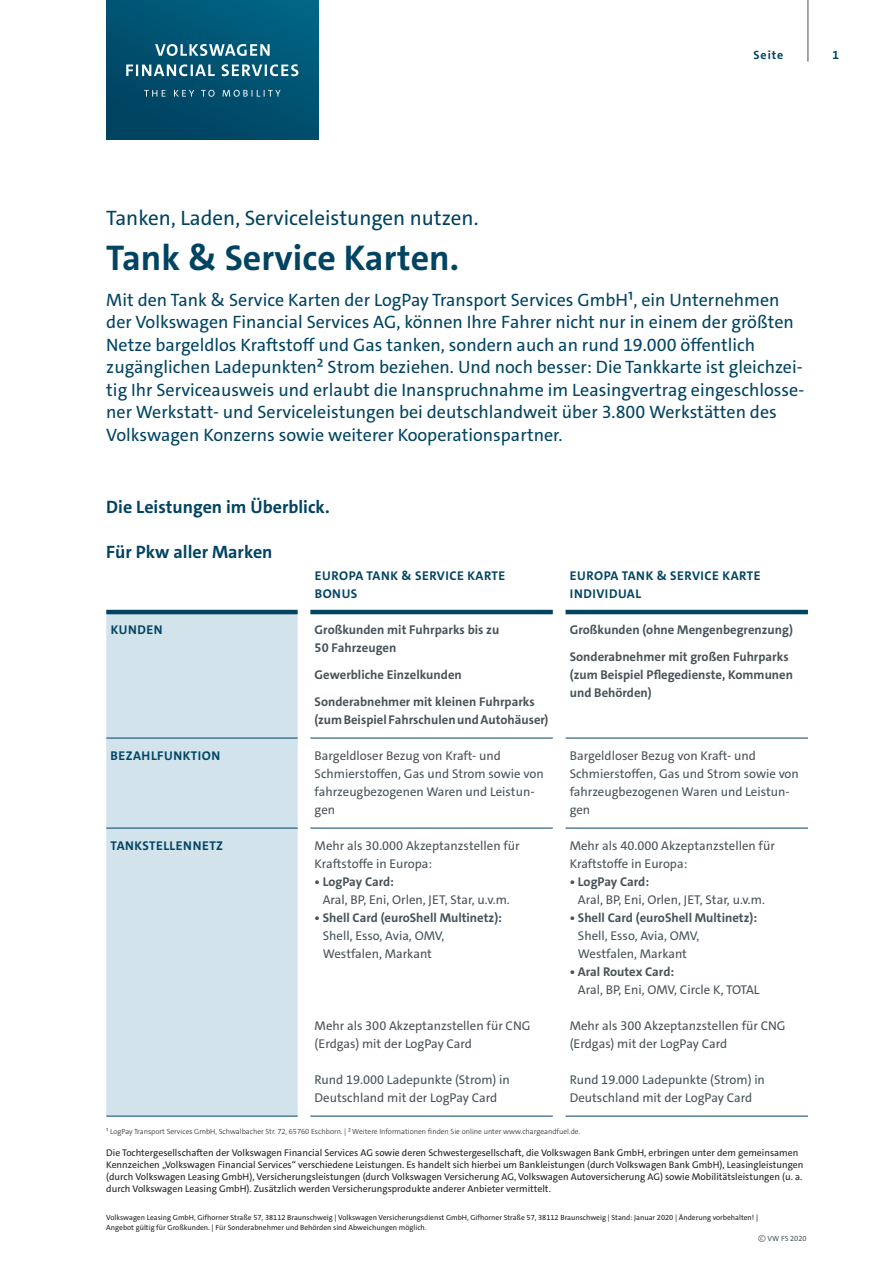
<style>
.page{position:relative;width:893px;height:1263px;background:#fff}
.page>*{position:absolute;margin:0;border:0;box-sizing:border-box;transform-origin:0 0}
.t1{font:700 36px "VWAG The Sans";color:#004462}
.t2{font:21px "VWAG The Sans";color:#004462}
.t3{font:18px/22.5px "VWAG The Sans";color:#004462}
.t4{font:700 18px "VWAG The Sans";color:#004462}
.t5{font:12.75px/18px "VWAG The Sans";color:#475359}
.t6{font:700 12.75px/18px "VWAG The Sans";color:#475359}
.t7{font:700 12.75px/18px "VWAG The Sans";letter-spacing:.04em;color:#004462}
.t8{font:700 12px "VWAG The Sans";letter-spacing:.08em;color:#004462}
.t9{font:9.75px/12px "VWAG The Sans";color:#231f20}
.t10{font:7.5px/10.5px "VWAG The Sans";color:#231f20}
.t11{font:300 7.5px "VWAG The Sans";color:#231f20}
.t12{font:7.5px "VWAG The Sans";color:#475359}
.s1{font-weight:300;font-size:10.5px}
</style>
<div class="page">
<div style="left:106px;top:0;width:213px;height:139px;background:linear-gradient(to right,#004968,#005a79)"></div>
<svg style="left:126px;top:44px;width:172px;height:53px;background:#2c6f88"></svg>
<hr style="left:807px;top:0;width:1px;height:62px;background:#475359">
<svg style="left:106px;top:614px;width:192px;height:502px;background:#d3e3ec"></svg>
<hr style="left:106px;top:610px;width:192px;height:4px;background:#004462">
<hr style="left:310px;top:610px;width:243px;height:4px;background:#004462">
<hr style="left:566px;top:610px;width:242px;height:4px;background:#004462">
<hr style="left:106px;top:738px;width:192px;height:1px;background:#004462">
<hr style="left:310px;top:738px;width:243px;height:1px;background:#004462">
<hr style="left:566px;top:738px;width:242px;height:1px;background:#004462">
<hr style="left:106px;top:828px;width:192px;height:1px;background:#004462">
<hr style="left:310px;top:828px;width:243px;height:1px;background:#004462">
<hr style="left:566px;top:828px;width:242px;height:1px;background:#004462">
<hr style="left:106px;top:1116px;width:192px;height:1px;background:#004462">
<hr style="left:310px;top:1116px;width:243px;height:1px;background:#004462">
<hr style="left:566px;top:1116px;width:242px;height:1px;background:#004462">
<p class="t8" style="left:754px;top:47px;width:31px">Seite</p>
<p class="t8" style="left:832px;top:47px;width:8px">1</p>
<h2 class="t2" style="left:106px;top:204px;width:374px">Tanken, Laden, Serviceleistungen nutzen.</h2>
<h1 class="t1" style="left:106px;top:234px;width:354px">Tank &amp; Service Karten.</h1>
<p class="t3" style="left:106px;top:288px;width:699px">Mit den Tank &amp; Service Karten der LogPay Transport Services GmbH¹, ein Unternehmen der Volkswagen Financial Services AG, können Ihre Fahrer nicht nur in einem der größten Netze bargeldlos Kraftstoff und Gas tanken, sondern auch an rund 19.000 öffentlich zugänglichen Ladepunkten² Strom beziehen. Und noch besser: Die Tankkarte ist gleichzei&shy;tig Ihr Serviceausweis und erlaubt die Inanspruchnahme im Leasingvertrag eingeschlosse&shy;ner Werkstatt- und Serviceleistungen bei deutschlandweit über 3.800 Werkstätten des Volkswagen Konzerns sowie weiterer Kooperationspartner.</p>
<h3 class="t4" style="left:106px;top:495px;width:225px">Die Leistungen im Überblick.</h3>
<h3 class="t4" style="left:106px;top:540px;width:168px">Für Pkw aller Marken</h3>
<p class="t7" style="left:315px;top:567px;width:192px">EUROPA TANK &amp; SERVICE KARTE<br>BONUS</p>
<p class="t7" style="left:570px;top:567px;width:192px">EUROPA TANK &amp; SERVICE KARTE<br>INDIVIDUAL</p>
<p class="t7" style="left:111px;top:621px;width:53px">KUNDEN</p>
<p class="t6" style="left:315px;top:621px;width:186px">Großkunden mit Fuhrparks bis zu<br>50 Fahrzeugen</p>
<p class="t6" style="left:315px;top:661px;width:222px;line-height:27px">Gewerbliche Einzelkunden<br>Sonderabnehmer mit kleinen Fuhrparks</p>
<p class="t6" style="left:315px;top:711px;width:235px">(zum Beispiel Fahrschulen und Autohäuser)</p>
<p class="t6" style="left:570px;top:616px;width:225px;line-height:27px">Großkunden (ohne Mengenbegrenzung)<br>Sonderabnehmer mit großen Fuhrparks</p>
<p class="t6" style="left:570px;top:666px;width:225px">(zum Beispiel Pflegedienste, Kommunen und Behörden)</p>
<p class="t7" style="left:111px;top:747px;width:111px">BEZAHLFUNKTION</p>
<p class="t5" style="left:315px;top:747px;width:231px">Bargeldloser Bezug von Kraft- und<br>Schmierstoffen, Gas und Strom sowie von fahrzeugbezogenen Waren und Leistun&shy;gen</p>
<p class="t5" style="left:570px;top:747px;width:231px">Bargeldloser Bezug von Kraft- und<br>Schmierstoffen, Gas und Strom sowie von fahrzeugbezogenen Waren und Leistun&shy;gen</p>
<p class="t7" style="left:111px;top:837px;width:114px">TANKSTELLENNETZ</p>
<p class="t5" style="left:315px;top:837px;width:207px">Mehr als 30.000 Akzeptanzstellen für<br>Kraftstoffe in Europa:</p>
<p class="t6" style="left:315px;top:873px;width:81px">• LogPay Card:</p>
<p class="t5" style="left:323px;top:891px;width:189px">Aral, BP, Eni, Orlen, JET, Star, u.v.m.</p>
<p class="t6" style="left:315px;top:909px;width:189px">• Shell Card (euroShell Multinetz):</p>
<p class="t5" style="left:323px;top:927px;width:123px">Shell, Esso, Avia, OMV,<br>Westfalen, Markant</p>
<p class="t5" style="left:570px;top:837px;width:207px">Mehr als 40.000 Akzeptanzstellen für<br>Kraftstoffe in Europa:</p>
<p class="t6" style="left:570px;top:873px;width:81px">• LogPay Card:</p>
<p class="t5" style="left:578px;top:891px;width:189px">Aral, BP, Eni, Orlen, JET, Star, u.v.m.</p>
<p class="t6" style="left:570px;top:909px;width:189px">• Shell Card (euroShell Multinetz):</p>
<p class="t5" style="left:578px;top:927px;width:123px">Shell, Esso, Avia, OMV,<br>Westfalen, Markant</p>
<p class="t6" style="left:570px;top:963px;width:106px">• Aral Routex Card:</p>
<p class="t5" style="left:578px;top:981px;width:183px">Aral, BP, Eni, OMV, Circle K, TOTAL</p>
<p class="t5" style="left:570px;top:1017px;width:217px">Mehr als 300 Akzeptanzstellen für CNG (Erdgas) mit der LogPay Card</p>
<p class="t5" style="left:570px;top:1071px;width:197px">Rund 19.000 Ladepunkte (Strom) in<br>Deutschland mit der LogPay Card</p>
<p class="t11" style="left:106px;top:1126px;width:475px">¹ LogPay Transport Services GmbH, Schwalbacher Str. 72, 65760 Eschborn. | ² Weitere Informationen finden Sie online unter www.chargeandfuel.de.</p>
<p class="t5" style="left:315px;top:1017px;width:217px">Mehr als 300 Akzeptanzstellen für CNG (Erdgas) mit der LogPay Card</p>
<p class="t5" style="left:315px;top:1071px;width:197px">Rund 19.000 Ladepunkte (Strom) in<br>Deutschland mit der LogPay Card</p>
<p class="t9" style="left:106px;top:1147px;width:699px">Die Tochtergesellschaften der Volkswagen Financial Services AG sowie deren Schwestergesellschaft, die Volkswagen Bank GmbH, erbringen unter dem gemeinsamen Kennzeichen „Volkswagen Financial Services“ verschiedene Leistungen. Es handelt sich hierbei um Bankleistungen (durch Volkswagen Bank GmbH), Leasingleistungen (durch Volkswagen Leasing GmbH), Versicherungsleistungen (durch Volkswagen Versicherung AG, Volkswagen Autoversicherung AG) sowie Mobilitätsleistungen (u. a. durch Volkswagen Leasing GmbH). Zusätzlich werden Versicherungsprodukte anderer Anbieter vermittelt.</p>
<p class="t10" style="left:106px;top:1212px;width:653px">Volkswagen Leasing GmbH, Gifhorner Straße 57, 38112 Braunschweig | Volkswagen Versicherungsdienst GmbH, Gifhorner Straße 57, 38112 Braunschweig | Stand: Januar 2020 | Änderung vorbehalten! |<br>Angebot gültig für Großkunden. | Für Sonderabnehmer und Behörden sind Abweichungen möglich.</p>
<p class="t12" style="left:758px;top:1234px;width:50px"><span class="s1">©</span> VW FS 2020</p>
</div>
